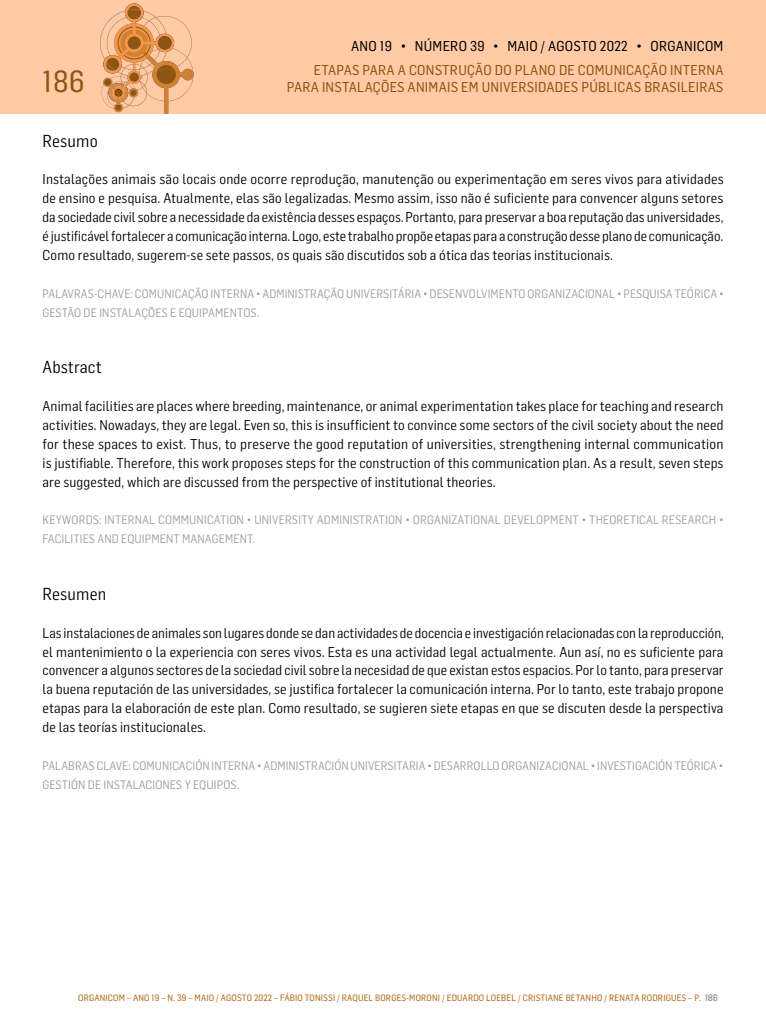
<style>
.page{position:relative;width:766px;height:1021px;background:#fff}
.page>*{position:absolute;margin:0;border:0;box-sizing:border-box;transform-origin:0 0}
.t1{font:30px "Flama Semicondensed Basic";color:#8e5514}
.t2{font:17px "Flama Semicondensed";letter-spacing:.01em;color:#000}
.t3{font:14px/18.9px "Flama Semicondensed";letter-spacing:.01em;color:#000;text-align:justify}
.t4{font:14px/16.8px "Flama Semicondensed Basic";letter-spacing:.02em;color:#8e5514;text-align:right}
.t5{font:14px "Flama Semicondensed Basic";letter-spacing:.02em;color:#000}
.t6{font:12px/18.9px "Flama Semicondensed";letter-spacing:.01em;color:#9d9d9c}
.t7{font:9px "Flama Semicondensed Basic";letter-spacing:.02em;color:#b26616}
.s1{color:#9d9d9c}
</style>
<div class="page">
<div style="left:0;top:0;width:765px;height:113px;background:#ffcaa5"></div>
<svg style="left:100px;top:3px;width:93px;height:110px"></svg>
<div style="left:158px;top:36px;width:14px;height:14px;background:#8e5514;border-radius:50%"></div>
<div style="left:104px;top:79px;width:7px;height:7px;background:#8e5514;border-radius:3px"></div>
<div style="left:128px;top:36px;width:13px;height:13px;background:#8e5514;border-radius:50%"></div>
<div style="left:115px;top:89px;width:7px;height:7px;background:#8e5514;border-radius:3px"></div>
<div style="left:129px;top:72px;width:10px;height:10px;background:#8e5514;border-radius:5px"></div>
<h1 class="t1" style="left:43px;top:62px;width:44px">186</h1>
<p class="t5" style="left:351px;top:37px;width:373px">ANO 19 • NÚMERO 39 • MAIO / AGOSTO 2022 • ORGANICOM</p>
<p class="t4" style="left:287px;top:61px;width:438px">ETAPAS PARA A CONSTRUÇÃO DO PLANO DE COMUNICAÇÃO INTERNA<br>PARA INSTALAÇÕES ANIMAIS EM UNIVERSIDADES PÚBLICAS BRASILEIRAS</p>
<p class="t2" style="left:43px;top:130px;width:57px">Resumo</p>
<p class="t3" style="left:43px;top:169px;width:682px">Instalações animais são locais onde ocorre reprodução, manutenção ou experimentação em seres vivos para atividades de ensino e pesquisa. Atualmente, elas são legalizadas. Mesmo assim, isso não é suficiente para convencer alguns setores da sociedade civil sobre a necessidade da existência desses espaços. Portanto, para preservar a boa reputação das universidades, é justificável fortalecer a comunicação interna. Logo, este trabalho propõe etapas para a construção desse plano de comunicação.<br>Como resultado, sugerem-se sete passos, os quais são discutidos sob a ótica das teorias institucionais.</p>
<p class="t6" style="left:43px;top:283px;width:682px">PALAVRAS-CHAVE: COMUNICAÇÃO INTERNA • ADMINISTRAÇÃO UNIVERSITÁRIA • DESENVOLVIMENTO ORGANIZACIONAL • PESQUISA TEÓRICA •<br>GESTÃO DE INSTALAÇÕES E EQUIPAMENTOS.</p>
<p class="t2" style="left:43px;top:356px;width:61px">Abstract</p>
<p class="t3" style="left:43px;top:396px;width:682px">Animal facilities are places where breeding, maintenance, or animal experimentation takes place for teaching and research activities. Nowadays, they are legal. Even so, this is insufficient to convince some sectors of the civil society about the need for these spaces to exist. Thus, to preserve the good reputation of universities, strengthening internal communication is justifiable. Therefore, this work proposes steps for the construction of this communication plan. As a result, seven steps are suggested, which are discussed from the perspective of institutional theories.</p>
<p class="t6" style="left:43px;top:510px;width:682px">KEYWORDS: INTERNAL COMMUNICATION • UNIVERSITY ADMINISTRATION • ORGANIZATIONAL DEVELOPMENT • THEORETICAL RESEARCH •<br>FACILITIES AND EQUIPMENT MANAGEMENT.</p>
<p class="t2" style="left:43px;top:583px;width:65px">Resumen</p>
<p class="t3" style="left:43px;top:622px;width:682px">Las instalaciones de animales son lugares donde se dan actividades de docencia e investigación relacionadas con la reproducción, el mantenimiento o la experiencia con seres vivos. Esta es una actividad legal actualmente. Aun así, no es suficiente para convencer a algunos sectores de la sociedad civil sobre la necesidad de que existan estos espacios. Por lo tanto, para preservar la buena reputación de las universidades, se justifica fortalecer la comunicación interna. Por lo tanto, este trabajo propone etapas para la elaboración de este plan. Como resultado, se sugieren siete etapas en que se discuten desde la perspectiva de las teorías institucionales.</p>
<p class="t6" style="left:43px;top:755px;width:682px">PALABRAS CLAVE: COMUNICACIÓN INTERNA • ADMINISTRACIÓN UNIVERSITARIA • DESARROLLO ORGANIZACIONAL • INVESTIGACIÓN TEÓRICA •<br>GESTIÓN DE INSTALACIONES Y EQUIPOS.</p>
<p class="t7" style="left:78px;top:992px;width:237px">ORGANICOM – ANO 19 – N. 39 – MAIO / AGOSTO 2022 – FÁBIO TONISSI</p>
<p class="t7" style="left:337px;top:992px;width:45px">/ RAQUEL BORG</p>
<p class="t7" style="left:396px;top:992px;width:25px">ES-MORONI</p>
<p class="t7" style="left:442px;top:992px;width:277px">/ EDUARDO LOEBEL / CRISTIANE BETANHO / RENATA RODRIGUES – P. <span class="s1">186</span></p>
</div>
